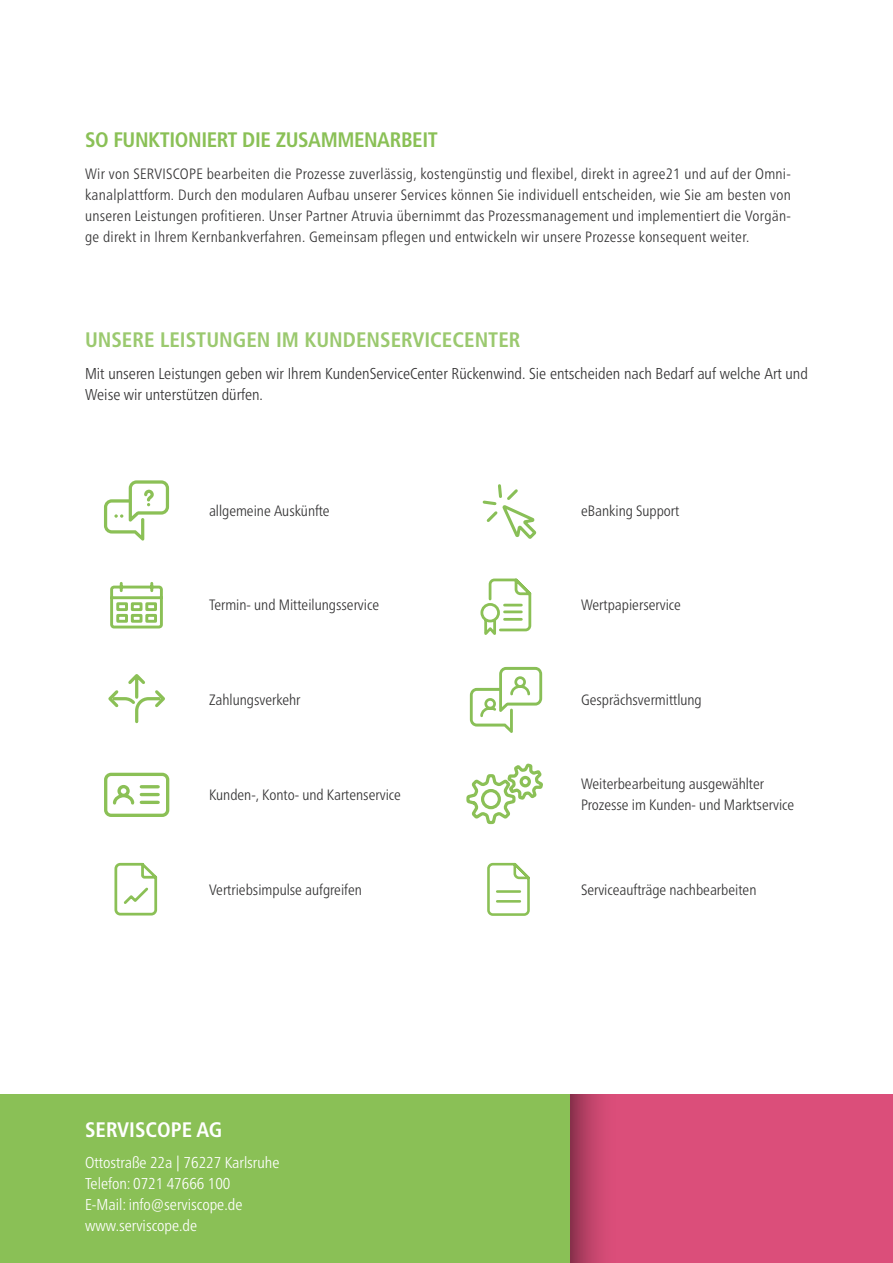
<style>
.page{position:relative;width:893px;height:1263px;background:#fff}
.page>*{position:absolute;margin:0;border:0;box-sizing:border-box;transform-origin:0 0}
.t1{font:700 condensed 21px "Frutiger LT Pro";color:#9bc96f}
.t2{font:700 condensed 21px "Frutiger LT Pro";letter-spacing:-.02em;color:#8ac056}
.t3{font:700 condensed 21px "Frutiger LT Pro";color:#fff}
.t4{font:300 condensed 15.75px/21px "Frutiger Neue LTW1 G";color:#343334}
.t5{font:300 condensed 15.75px/21px "Frutiger Neue LTW1 G";color:#fff}
.t6{font:300 condensed 15px/21px "Frutiger Neue LTW1 G";color:#343334}
</style>
<div class="page">
<div style="left:0;top:1094px;width:570px;height:169px;background:#8ac056"></div>
<div style="left:570px;top:1094px;width:323px;height:169px;background:#db4e7a"></div>
<div style="left:570px;top:1094px;width:48px;height:169px;background:linear-gradient(to right,#943452,#e55280)"></div>
<svg style="left:104px;top:480px;width:65px;height:61px"></svg>
<svg style="left:110px;top:582px;width:53px;height:47px"></svg>
<svg style="left:108px;top:674px;width:57px;height:49px"></svg>
<svg style="left:104px;top:773px;width:65px;height:44px"></svg>
<svg style="left:483px;top:484px;width:53px;height:54px"></svg>
<svg style="left:480px;top:578px;width:52px;height:57px"></svg>
<svg style="left:470px;top:667px;width:72px;height:66px"></svg>
<svg style="left:466px;top:763px;width:77px;height:62px"></svg>
<svg style="left:487px;top:862px;width:43px;height:54px"></svg>
<svg style="left:114px;top:862px;width:44px;height:54px"></svg>
<h1 class="t2" style="left:85px;top:129px;width:354px">SO FUNKTIONIERT DIE ZUSAMMENARBEIT</h1>
<p class="t6" style="left:85px;top:164px;width:707px;text-align:justify">Wir von SERVISCOPE bearbeiten die Prozesse zuverlässig, kostengünstig und flexibel, direkt in agree21 und auf der Omni&shy;kanalplattform. Durch den modularen Aufbau unserer Services können Sie individuell entscheiden, wie Sie am besten von unseren Leistungen profitieren. Unser Partner Atruvia übernimmt das Prozessmanagement und implementiert die Vorgän&shy;ge direkt in Ihrem Kernbankverfahren. Gemeinsam pflegen und entwickeln wir unsere Prozesse konsequent weiter.</p>
<h1 class="t1" style="left:85px;top:329px;width:437px">UNSERE LEISTUNGEN IM KUNDENSERVICECENTER</h1>
<p class="t4" style="left:85px;top:363px;width:724px">Mit unseren Leistungen geben wir Ihrem KundenServiceCenter Rückenwind. Sie entscheiden nach Bedarf auf welche Art und<br>Weise wir unterstützen dürfen.</p>
<p class="t6" style="left:209px;top:500px;width:122px">allgemeine Auskünfte</p>
<p class="t6" style="left:581px;top:500px;width:100px">eBanking Support</p>
<p class="t6" style="left:209px;top:595px;width:172px">Termin- und Mitteilungsservice</p>
<p class="t6" style="left:581px;top:595px;width:101px">Wertpapierservice</p>
<p class="t6" style="left:209px;top:690px;width:93px">Zahlungsverkehr</p>
<p class="t6" style="left:581px;top:690px;width:122px">Gesprächsvermittlung</p>
<p class="t6" style="left:209px;top:784px;width:193px">Kunden-, Konto- und Kartenservice</p>
<p class="t6" style="left:209px;top:879px;width:154px">Vertriebsimpulse aufgreifen</p>
<h1 class="t3" style="left:85px;top:1117px;width:139px">SERVISCOPE AG</h1>
<p class="t5" style="left:85px;top:1153px;width:196px">Ottostraße 22a | 76227 Karlsruhe<br>Telefon: 0721 47666 100<br>E-Mail: info@serviscope.de www.serviscope.de</p>
<p class="t6" style="left:581px;top:774px;width:215px">Weiterbearbeitung ausgewählter<br>Prozesse im Kunden- und Marktservice</p>
<p class="t6" style="left:581px;top:879px;width:177px">Serviceaufträge nachbearbeiten</p>
</div>
